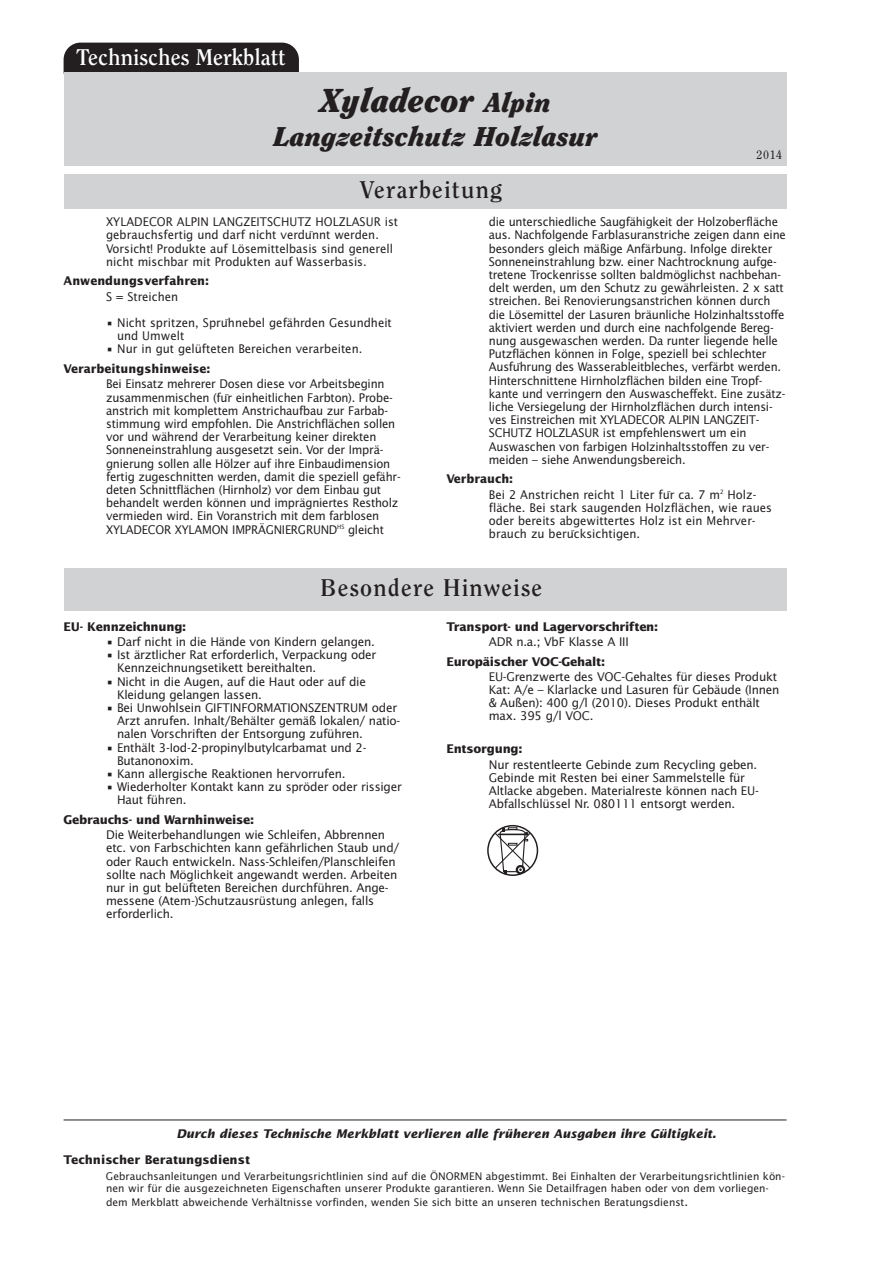
<style>
.page{position:relative;width:893px;height:1263px;background:#fff}
.page>*{position:absolute;margin:0;border:0;box-sizing:border-box;transform-origin:0 0}
.t1{font:italic 900 33px "Clearface";color:#231f20}
.t2{font:italic 900 27px "Clearface";color:#231f20}
.t3{font:700 24px "Clearface";letter-spacing:.05em;color:#231f20}
.t4{font:700 22.5px "Clearface";color:#fff}
.t5{font:12px/13.2px "Lucida Sans";letter-spacing:-.02em;color:#231f20;scale:.95 1}
.t6{font:12px/13.2px "Lucida Sans";letter-spacing:-.02em;color:#231f20}
.t7{font:12px/13.2px "Lucida Sans";color:#231f20;scale:.95 1}
.t8{font:700 12px "Lucida Sans";letter-spacing:-.02em;color:#231f20}
.t9{font:italic 700 12px "Lucida Sans";color:#231f20}
.t10{font:700 12px "Lucida Sans";color:#231f20;scale:.95 1}
.t11{font:700 12px "Lucida Sans";color:#231f20}
.t12{font:12px "Clearface";color:#231f20}
.t13{font:italic 12px "Cambria";color:#231f20;scale:.95 1}
.t14{font:10.5px/12.6px "Lucida Sans";color:#231f20}
.s1{font-size:27px}
.s2{font-family:"Cambria";font-style:italic}
.s3{font-weight:700}
.s4{font-size:12px}
</style>
<div class="page">
<div style="left:64px;top:43px;width:235px;height:45px;background:#231f20;border-radius:17px"></div>
<div style="left:64px;top:72px;width:722px;height:94px;background:#d1d2d4"></div>
<div style="left:64px;top:174px;width:722px;height:34px;background:#d1d2d4"></div>
<div style="left:64px;top:568px;width:722px;height:43px;background:#d1d2d4"></div>
<hr style="left:64px;top:1120px;width:722px;height:1px;background:#231f20">
<svg style="left:487px;top:825px;width:51px;height:51px"></svg>
<h3 class="t4" style="left:76px;top:48px;width:211px">Technisches Merkblatt</h3>
<h1 class="t1" style="left:320px;top:87px;width:233px">Xyladecor <span class="s1">Alpin</span></h1>
<h2 class="t2" style="left:274px;top:126px;width:325px">Langzeitschutz Holzlasur</h2>
<p class="t12" style="left:756px;top:150px;width:27px">2014</p>
<h3 class="t3" style="left:361px;top:180px;width:143px">Verarbeitung</h3>
<p class="t7" style="left:106px;top:216px;width:309px">XYLADECOR ALPIN LANGZEITSCHUTZ HOLZLASUR ist gebrauchsfertig und darf nicht verdu<span class="s2">̈</span>nnt werden.<br>Vorsicht! Produkte auf Lösemittelbasis sind generell nicht mischbar mit Produkten auf Wasserbasis.</p>
<p class="t10" style="left:64px;top:276px;width:155px">Anwendungsverfahren:</p>
<p class="t7" style="left:106px;top:291px;width:77px">S = Streichen</p>
<p class="t7" style="left:117px;top:317px;width:291px;text-indent:-11px">• Nicht spritzen, Spru<span class="s2">̈</span>hnebel gefährden Gesundheit und Umwelt</p>
<p class="t7" style="left:106px;top:343px;width:271px">• Nur in gut gelüfteten Bereichen verarbeiten.</p>
<p class="t10" style="left:64px;top:364px;width:156px">Verarbeitungshinweise:</p>
<p class="t5" style="left:106px;top:378px;width:303px">Bei Einsatz mehrerer Dosen diese vor Arbeitsbeginn zusammenmischen (fur einheitlichen Farbton). Probe-</p>
<p class="t5" style="left:489px;top:216px;width:314px">die unterschiedliche Saugfähigkeit der Holzoberfläche aus. Nachfolgende Farblasuranstriche zeigen dann eine besonders gleich mäßige Anfärbung. Infolge direkter Sonneneinstrahlung bzw. einer Nachtrocknung aufge&shy;tretene Trockenrisse sollten baldmöglichst nachbehan&shy;delt werden, um den Schutz zu gewährleisten. 2 x satt streichen. Bei Renovierungsanstrichen können durch die Lösemittel der Lasuren bräunliche Holzinhaltsstoffe aktiviert werden und durch eine nachfolgende Bereg - nung ausgewaschen werden. Da runter liegende helle Putzflächen können in Folge, speziell bei schlechter Ausfuhrung des Wasserableitbleches, verfärbt werden.</p>
<p class="t13" style="left:520px;top:360px;width:5px">̈</p>
<p class="t5" style="left:489px;top:375px;width:314px">Hinterschnittene Hirnholzflächen bilden eine Tropf - kante und verringern den Auswascheffekt. Eine zusätz&shy;liche Versiegelung der Hirnholzflächen durch intensi&shy;ves Einstreichen mit XYLADECOR ALPIN LANGZEIT - SCHUTZ HOLZLASUR ist empfehlenswert um ein Auswaschen von farbigen Holzinhaltsstoffen zu ver&shy;meiden – siehe Anwendungsbereich.</p>
<p class="t7" style="left:489px;top:472px;width:283px;line-height:15.3px;text-indent:-43px"><span class="s3">Verbrauch:<br></span>Bei 2 Anstrichen reicht 1 Liter fu<span class="s2">̈</span>r ca. 7 m<sup>2</sup> Holz -</p>
<p class="t7" style="left:489px;top:502px;width:299px">fläche. Bei stark saugenden Holzflächen, wie raues oder bereits abgewittertes Holz ist ein Mehrver - brauch zu beru<span class="s2">̈</span>cksichtigen.</p>
<h3 class="t3" style="left:321px;top:578px;width:223px">Besondere Hinweise</h3>
<p class="t13" style="left:228px;top:390px;width:5px">̈</p>
<p class="t5" style="left:106px;top:405px;width:312px">anstrich mit komplettem Anstrichaufbau zur Farbab - stimmung wird empfohlen. Die Anstrichflächen sollen vor und während der Verarbeitung keiner direkten Sonneneinstrahlung ausgesetzt sein. Vor der Imprä - gnierung sollen alle Hölzer auf ihre Einbau dimension fertig zugeschnitten werden, damit die speziell gefähr&shy;deten Schnittflächen (Hirnholz) vor dem Einbau gut behandelt werden können und imprägniertes Restholz vermieden wird. Ein Voranstrich mit dem farblosen XYLADECOR XYLAMON IMPRÄGNIERGRUND<sup>HS</sup> gleicht</p>
<p class="t8" style="left:64px;top:621px;width:124px">EU- Kennzeichnung:</p>
<p class="t6" style="left:106px;top:636px;width:270px">• Darf nicht in die Hände von Kindern gelangen.</p>
<p class="t6" style="left:117px;top:649px;width:261px;text-indent:-11px">• Ist ärztlicher Rat erforderlich, Verpackung oder<br>Kennzeichnungsetikett bereithalten.</p>
<p class="t6" style="left:117px;top:676px;width:250px;text-indent:-11px">• Nicht in die Augen, auf die Haut oder auf die<br>Kleidung gelangen lassen.</p>
<p class="t6" style="left:117px;top:702px;width:285px;text-indent:-11px">• Bei Unwohlsein GIFTINFORMATIONSZENTRUM oder<br>Arzt anrufen. Inhalt/Behälter gemäß lokalen/ natio&shy;nalen Vorschriften der Entsorgung zuführen.</p>
<p class="t6" style="left:117px;top:742px;width:251px;text-indent:-11px">• Enthält 3-Iod-2-propinylbutylcarbamat und 2-<br>Butanonoxim.</p>
<p class="t6" style="left:106px;top:768px;width:241px">• Kann allergische Reaktionen hervorrufen.</p>
<p class="t6" style="left:117px;top:781px;width:286px;text-indent:-11px">• Wiederholter Kontakt kann zu spröder oder rissiger<br>Haut führen.</p>
<p class="t8" style="left:64px;top:815px;width:192px">Gebrauchs- und Warnhinweise:</p>
<p class="t6" style="left:106px;top:829px;width:295px">Die Weiterbehandlungen wie Schleifen, Abbrennen etc. von Farbschichten kann gefährlichen Staub und/ oder Rauch entwickeln. Nass-Schleifen/ Plan schleifen sollte nach Möglichkeit angewandt werden. Arbeiten nur in gut belüfteten Bereichen durchführen. Ange - messene (Atem-)Schutzausrüstung anlegen, falls erforderlich.</p>
<p class="t8" style="left:446px;top:621px;width:213px">Transport- und Lagervorschriften:</p>
<p class="t6" style="left:489px;top:636px;width:141px">ADR n.a.; VbF Klasse A III</p>
<p class="t8" style="left:446px;top:656px;width:160px">Europäischer VOC-Gehalt:</p>
<p class="t6" style="left:489px;top:671px;width:292px">EU-Grenzwerte des VOC-Gehaltes für dieses Produkt Kat: A/e – Klarlacke und Lasuren für Gebäude (Innen &amp; Außen): 400 g/l (2010). Dieses Produkt enthält max. 395 g/l VOC.</p>
<p class="t8" style="left:446px;top:744px;width:78px">Entsorgung:</p>
<p class="t6" style="left:489px;top:759px;width:271px">Nur restentleerte Gebinde zum Recycling geben.<br>Gebinde mit Resten bei einer Sammelstelle für Altlacke abgeben. Materialreste können nach EU-Abfallschlüssel Nr. 080111 entsorgt werden.</p>
<p class="t9" style="left:176px;top:1128px;width:541px">Durch dieses Technische Merkblatt verlieren alle früheren Ausgaben ihre Gültigkeit.</p>
<p class="t11" style="left:64px;top:1155px;width:188px">Technischer Beratungsdienst</p>
<p class="t14" style="left:106px;top:1170px;width:680px">Ge brauchs anleitungen und Verarbeitungs richtlinien sind auf die ÖNORMEN abgestimmt. Bei Einhalten der Verar bei tungs richtlinien kön&shy;nen wir für die ausgezeichneten Eigenschaften unserer Produkte garantieren. Wenn Sie Detail fragen haben oder von dem vorliegen-</p>
<p class="t14" style="left:106px;top:1197px;width:583px">dem Merkblatt abweichende Verhält nis se vorfinden, wenden Sie sich bitte an unseren technischen Beratungsdienst<span class="s4">.</span></p>
</div>
